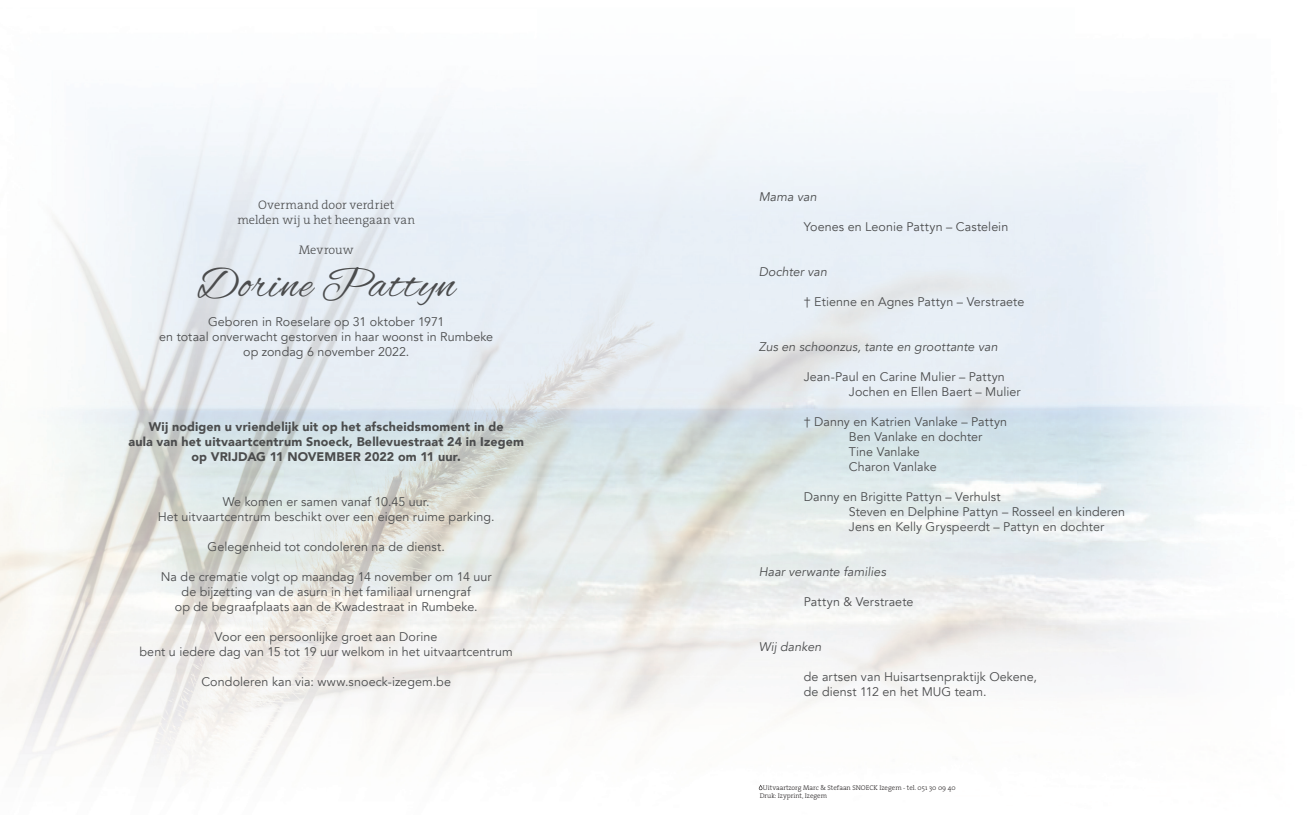
<style>
.page{position:relative;width:1312px;height:815px;background:#fff}
.page>*{position:absolute;margin:0;border:0;box-sizing:border-box;transform-origin:0 0}
.t1{font:45px "Alex Brush";letter-spacing:.02em;color:#4b4c4d}
.t2{font:12.5px/15px "Avenir";letter-spacing:.005em;color:#4b4c4d;text-align:center}
.t3{font:900 12.5px/15px "Avenir";letter-spacing:.01em;color:#4b4c4d;text-align:center}
.t4{font:italic 12.5px "Avenir";letter-spacing:.005em;color:#4b4c4d}
.t5{font:300 12.5px/15px "The Serif";letter-spacing:.005em;color:#4b4c4d;text-align:center}
.t6{font:300 6.88px/8.2px "The Serif";color:#231f20}
</style>
<div class="page">
<img style="left:0;top:99px;width:1235px;height:692px">
<svg style="left:758px;top:785px;width:4px;height:5px"></svg>
<p class="t5" style="left:237px;top:196px;width:179px">Overmand door verdriet melden wij u het heengaan van</p>
<p class="t5" style="left:299px;top:241px;width:56px">Mevrouw</p>
<h1 class="t1" style="left:197px;top:259px;width:259px">Dorine Pattyn</h1>
<p class="t2" style="left:159px;top:315px;width:335px">Geboren in Roeselare op 31 oktober 1971<br>en totaal onverwacht gestorven in haar woonst in Rumbeke op zondag 6 november 2022.</p>
<p class="t3" style="left:128px;top:419px;width:397px">Wij nodigen u vriendelijk uit op het afscheidsmoment in de<br>aula van het uitvaartcentrum Snoeck, Bellevuestraat 24 in Izegem op VRIJDAG 11 NOVEMBER 2022 om 11 uur.</p>
<p class="t2" style="left:158px;top:495px;width:338px">We komen er samen vanaf 10.45 uur.<br>Het uitvaartcentrum beschikt over een eigen ruime parking.</p>
<p class="t2" style="left:207px;top:540px;width:239px">Gelegenheid tot condoleren na de dienst.</p>
<p class="t2" style="left:161px;top:570px;width:332px">Na de crematie volgt op maandag 14 november om 14 uur de bijzetting van de asurn in het familiaal urnengraf<br>op de begraafplaats aan de Kwadestraat in Rumbeke.</p>
<p class="t2" style="left:139px;top:630px;width:375px">Voor een persoonlijke groet aan Dorine<br>bent u iedere dag van 15 tot 19 uur welkom in het uitvaartcentrum</p>
<p class="t2" style="left:201px;top:675px;width:251px">Condoleren kan via: www.snoeck-izegem.be</p>
<p class="t4" style="left:758px;top:189px;width:59px">Mama van</p>
<p class="t2" style="left:803px;top:219px;width:206px">Yoenes en Leonie Pattyn – Castelein</p>
<p class="t4" style="left:758px;top:264px;width:70px">Dochter van</p>
<p class="t2" style="left:803px;top:294px;width:222px">† Etienne en Agnes Pattyn – Verstraete</p>
<p class="t4" style="left:758px;top:339px;width:240px">Zus en schoonzus, tante en groottante van</p>
<p class="t2" style="left:848px;top:369px;width:173px;text-align:left;text-indent:-45px">Jean-Paul en Carine Mulier – Pattyn<br>Jochen en Ellen Baert – Mulier</p>
<p class="t2" style="left:848px;top:414px;width:160px;text-align:left;text-indent:-45px">† Danny en Katrien Vanlake – Pattyn<br>Ben Vanlake en dochter<br>Tine Vanlake<br>Charon Vanlake</p>
<p class="t2" style="left:848px;top:489px;width:278px;text-align:left;text-indent:-45px">Danny en Brigitte Pattyn – Verhulst<br>Steven en Delphine Pattyn – Rosseel en kinderen<br>Jens en Kelly Gryspeerdt – Pattyn en dochter</p>
<p class="t4" style="left:758px;top:564px;width:129px">Haar verwante families</p>
<p class="t2" style="left:803px;top:594px;width:111px">Pattyn &amp; Verstraete</p>
<p class="t4" style="left:758px;top:639px;width:64px">Wij danken</p>
<p class="t2" style="left:803px;top:669px;width:235px;text-align:left">de artsen van Huisartsenpraktijk Oekene, de dienst 112 en het MUG team.</p>
<p class="t6" style="left:759px;top:783px;width:197px;text-indent:3px">Uitvaartzorg Marc &amp; Stefaan SNOECK Izegem - tel. 051 30 09 40<br>Druk: Izyprint, Izegem</p>
</div>
